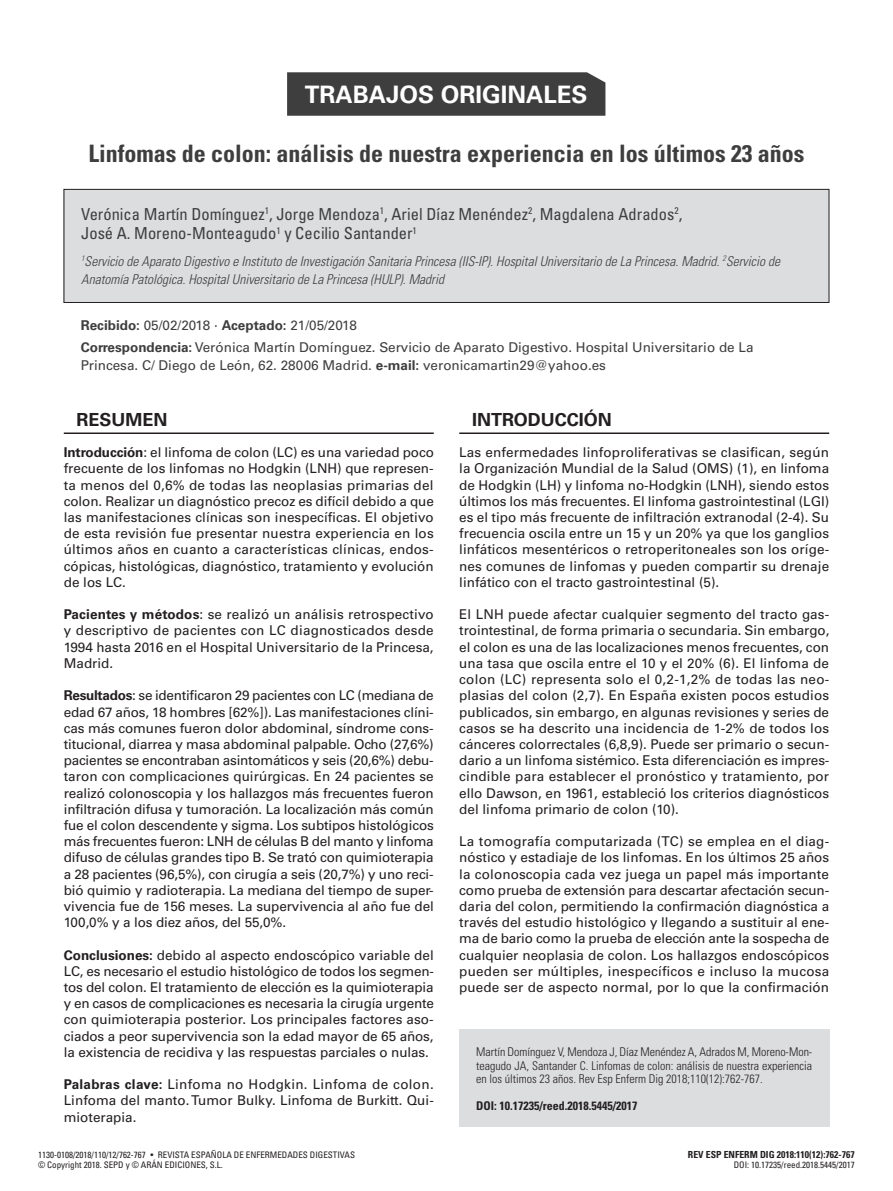
<style>
.page{position:relative;width:893px;height:1191px;background:#fff}
.page>*{position:absolute;margin:0;border:0;box-sizing:border-box;transform-origin:0 0}
.t1{font:700 condensed 24px "Univers";color:#3e3e3f}
.t2{font:700 24px "Univers";color:#fff}
.t3{font:700 18px "Univers";color:#231f20}
.t4{font:condensed 16.5px/19.5px "Univers";color:#3e3e3f}
.t5{font:13.5px/16.2px "Univers";color:#231f20;text-align:justify}
.t6{font:13.5px/22.2px "Univers";color:#3e3e3f}
.t7{font:italic 300 condensed 13.5px/18px "Univers";color:#3e3e3f}
.t8{font:300 condensed 12px/13.5px "Univers";color:#231f20;text-align:justify}
.t9{font:700 condensed 12px "Univers";color:#231f20}
.t10{font:700 condensed 9.75px "Univers";color:#231f20}
.t11{font:condensed 9px/10.4px "Univers";color:#231f20}
.s1{font-weight:700}
</style>
<div class="page">
<div style="left:287px;top:72px;width:318px;height:44px;background:#3e3e3f"></div>
<div style="left:64px;top:189px;width:765px;height:113px;background:#dcdddf"></div>
<div style="left:64px;top:189px;width:765px;height:114px;border:1px solid #231f20"></div>
<div style="left:459px;top:1029px;width:370px;height:98px;background:#dcdddf"></div>
<hr style="left:64px;top:432px;width:370px;height:2px;background:#231f20">
<hr style="left:459px;top:432px;width:370px;height:2px;background:#231f20">
<h1 class="t2" style="left:305px;top:80px;width:284px">TRABAJOS ORIGINALES</h1>
<h1 class="t1" style="left:89px;top:139px;width:717px">Linfomas de colon: análisis de nuestra experiencia en los últimos 23 años</h1>
<p class="t4" style="left:81px;top:204px;width:603px">Verónica Martín Domínguez<sup>1</sup>, Jorge Mendoza<sup>1</sup>, Ariel Díaz Menéndez<sup>2</sup>, Magdalena Adrados<sup>2</sup>,<br>José A. Moreno-Monteagudo<sup>1</sup> y Cecilio Santander<sup>1</sup></p>
<p class="t7" style="left:81px;top:252px;width:700px"><sup>1</sup>Servicio de Aparato Digestivo e Instituto de Investigación Sanitaria Princesa (IIS-IP). Hospital Universitario de La Princesa. Madrid. <sup>2</sup>Servicio de<br>Anatomía Patológica. Hospital Universitario de La Princesa (HULP). Madrid</p>
<p class="t6" style="left:81px;top:314px;width:674px"><span class="s1">Recibido:</span> 05/02/2018 · <span class="s1">Aceptado:</span> 21/05/2018<br><span class="s1">Correspondencia:</span> Verónica Martín Domínguez. Servicio de Aparato Digestivo. Hospital Universitario de La</p>
<p class="t6" style="left:81px;top:354px;width:527px">Princesa. C/ Diego de León, 62. 28006 Madrid. <span class="s1">e-mail:</span> veronicamartin29@yahoo.es</p>
<h2 class="t3" style="left:77px;top:409px;width:93px">RESUMEN</h2>
<p class="t5" style="left:64px;top:444px;width:372px"><span class="s1">Introducción</span>: el linfoma de colon (LC) es una variedad poco frecuente de los linfomas no Hodgkin (LNH) que represen&shy;ta menos del 0,6% de todas las neoplasias primarias del colon. Realizar un diagnóstico precoz es difícil debido a que las manifestaciones clínicas son inespecíficas. El objetivo de esta revisión fue presentar nuestra experiencia en los últimos años en cuanto a características clínicas, endos&shy;cópicas, histológicas, diagnóstico, tratamiento y evolución de los LC.</p>
<p class="t5" style="left:64px;top:606px;width:372px"><span class="s1">Pacientes y métodos</span>: se realizó un análisis retrospectivo y descriptivo de pacientes con LC diagnosticados desde 1994 hasta 2016 en el Hospital Universitario de la Princesa, Madrid.</p>
<p class="t5" style="left:64px;top:687px;width:372px"><span class="s1">Resultados</span>: se identificaron 29 pacientes con LC (mediana de edad 67 años, 18 hombres [62%]). Las manifestaciones clíni&shy;cas más comunes fueron dolor abdominal, síndrome cons&shy;titucional, diarrea y masa abdominal palpable. Ocho (27,6%) pacientes se encontraban asintomáticos y seis (20,6%) debu&shy;taron con complicaciones quirúrgicas. En 24 pacientes se realizó colonoscopia y los hallazgos más frecuentes fueron infiltración difusa y tumoración. La localización más común fue el colon descendente y sigma. Los subtipos histológicos más frecuentes fueron: LNH de células B del manto y linfoma difuso de células grandes tipo B. Se trató con quimioterapia a 28 pacientes (96,5%), con cirugía a seis (20,7%) y uno reci&shy;bió quimio y radioterapia. La mediana del tiempo de super&shy;vivencia fue de 156 meses. La supervivencia al año fue del 100,0% y a los diez años, del 55,0%.</p>
<p class="t5" style="left:64px;top:946px;width:372px"><span class="s1">Conclusiones:</span> debido al aspecto endoscópico variable del LC, es necesario el estudio histológico de todos los segmen&shy;tos del colon. El tratamiento de elección es la quimioterapia y en casos de complicaciones es necesaria la cirugía urgente con quimioterapia posterior. Los principales factores aso&shy;ciados a peor supervivencia son la edad mayor de 65 años, la existencia de recidiva y las respuestas parciales o nulas.</p>
<p class="t5" style="left:64px;top:1076px;width:372px"><span class="s1">Palabras clave:</span> Linfoma no Hodgkin. Linfoma de colon.<br>Linfoma del manto. Tumor Bulky. Linfoma de Burkitt. Qui&shy;mioterapia.</p>
<h2 class="t3" style="left:472px;top:409px;width:141px">INTRODUCCIÓN</h2>
<p class="t5" style="left:459px;top:444px;width:371px">Las enfermedades linfoproliferativas se clasifican, según la Organización Mundial de la Salud (OMS) (1), en linfoma de Hodgkin (LH) y linfoma no-Hodgkin (LNH), siendo estos últimos los más frecuentes. El linfoma gastrointestinal (LGI) es el tipo más frecuente de infiltración extranodal (2-4). Su frecuencia oscila entre un 15 y un 20% ya que los ganglios linfáticos mesentéricos o retroperitoneales son los oríge&shy;nes comunes de linfomas y pueden compartir su drenaje linfático con el tracto gastrointestinal (5).</p>
<p class="t5" style="left:459px;top:606px;width:372px">El LNH puede afectar cualquier segmento del tracto gas&shy;trointestinal, de forma primaria o secundaria. Sin embargo, el colon es una de las localizaciones menos frecuentes, con una tasa que oscila entre el 10 y el 20% (6). El linfoma de colon (LC) representa solo el 0,2-1,2% de todas las neo&shy;plasias del colon (2,7). En España existen pocos estudios publicados, sin embargo, en algunas revisiones y series de casos se ha descrito una incidencia de 1-2% de todos los cánceres colorrectales (6,8,9). Puede ser primario o secun&shy;dario a un linfoma sistémico. Esta diferenciación es impres&shy;cindible para establecer el pronóstico y tratamiento, por ello Dawson, en 1961, estableció los criterios diagnósticos del linfoma primario de colon (10).</p>
<p class="t5" style="left:459px;top:833px;width:372px">La tomografía computarizada (TC) se emplea en el diag&shy;nóstico y estadiaje de los linfomas. En los últimos 25 años la colonoscopia cada vez juega un papel más importante como prueba de extensión para descartar afectación secun&shy;daria del colon, permitiendo la confirmación diagnóstica a través del estudio histológico y llegando a sustituir al ene&shy;ma de bario como la prueba de elección ante la sospecha de cualquier neoplasia de colon. Los hallazgos endoscópicos pueden ser múltiples, inespecíficos e incluso la mucosa puede ser de aspecto normal, por lo que la confirmación</p>
<p class="t8" style="left:476px;top:1045px;width:338px">Martín Domínguez V, Mendoza J, Díaz Menéndez A, Adrados M, Moreno-Mon&shy;teagudo JA, Santander C. Linfomas de colon: análisis de nuestra experiencia en los últimos 23 años. Rev Esp Enferm Dig 2018;110(12):762-767.</p>
<p class="t9" style="left:476px;top:1098px;width:163px">DOI: 10.17235/reed.2018.5445/2017</p>
<p class="t11" style="left:38px;top:1149px;width:318px">1130-0108/2018/110/12/762-767 • REVISTA ESPAÑOLA DE ENFERMEDADES DIGESTIVAS © Copyright 2018. SEPD y © ARÁN EDICIONES, S.L.</p>
<p class="t10" style="left:688px;top:1148px;width:168px">REV ESP ENFERM DIG 2018:110(12):762-767</p>
<p class="t11" style="left:734px;top:1159px;width:122px">DOI: 10.17235/reed.2018.5445/2017</p>
</div>
